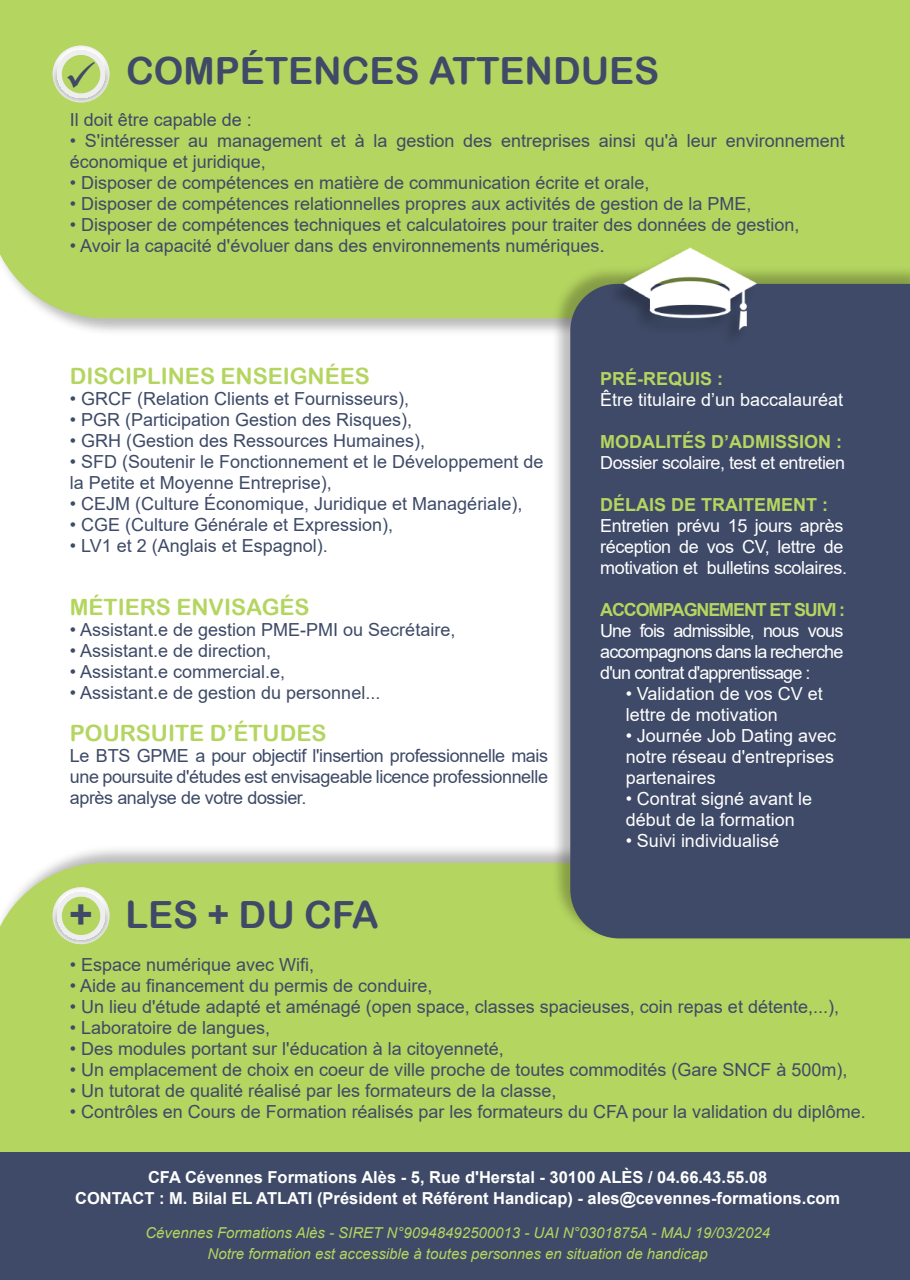
<style>
.page{position:relative;width:910px;height:1280px;background:#fff}
.page>*{position:absolute;margin:0;border:0;box-sizing:border-box;transform-origin:0 0}
.t1{font:40.5px "Arial Rounded MT Bold";color:#3e4a67}
.t2{font:37.5px "Arial Rounded MT Bold";color:#3e4a67}
.t3{font:22.5px "Arial Rounded MT Bold";color:#b4d55f}
.t4{font:18px/21px "Arial";color:#3e4a67}
.t5{font:18px/21px "Arial";color:#fff;text-align:justify}
.t6{font:18px/21px "Arial";letter-spacing:-.02em;color:#fff}
.t7{font:700 18px "Arial";color:#b4d55f}
.t8{font:18px "Arial";letter-spacing:-.03em;color:#fff}
.t9{font:700 18px "Arial";letter-spacing:-.065em;color:#b4d55f}
.t10{font:700 16.5px/21px "Arial";color:#fff;text-align:center}
.t11{font:italic 15px/21px "Arial";color:#b4d55f;text-align:center}
</style>
<div class="page">
<div style="left:0;top:0;width:910px;height:318px;background:#b4d55f"></div>
<div style="left:0;top:863px;width:910px;height:289px;background:#b4d55f"></div>
<img style="left:549px;top:263px;width:361px;height:680px">
<div style="left:570px;top:284px;width:340px;height:654px;background:#3e4a67"></div>
<div style="left:0;top:1152px;width:910px;height:128px;background:#3e4a67"></div>
<svg style="left:53px;top:887px;width:57px;height:57px"></svg>
<img style="left:603px;top:244px;width:156px;height:109px">
<img style="left:624px;top:223px;width:132px;height:132px">
<svg style="left:53px;top:46px;width:57px;height:57px"></svg>
<h2 class="t2" style="left:126px;top:48px;width:535px">COMPÉTENCES ATTENDUES</h2>
<p class="t4" style="left:70px;top:109px;width:184px">Il doit être capable de :</p>
<p class="t4" style="left:70px;top:130px;width:776px">• S'intéresser au management et à la gestion des entreprises ainsi qu'à leur environnement économique et juridique,</p>
<p class="t4" style="left:70px;top:172px;width:581px">• Disposer de compétences en matière de communication écrite et orale,</p>
<p class="t4" style="left:70px;top:193px;width:683px">• Disposer de compétences relationnelles propres aux activités de gestion de la PME,</p>
<p class="t4" style="left:70px;top:214px;width:731px">• Disposer de compétences techniques et calculatoires pour traiter des données de gestion,</p>
<p class="t4" style="left:70px;top:235px;width:536px">• Avoir la capacité d'évoluer dans des environnements numériques.</p>
<p class="t3" style="left:70px;top:363px;width:301px">DISCIPLINES ENSEIGNÉES</p>
<p class="t4" style="left:70px;top:388px;width:341px">• GRCF (Relation Clients et Fournisseurs),</p>
<p class="t4" style="left:70px;top:409px;width:344px">• PGR (Participation Gestion des Risques),</p>
<p class="t4" style="left:70px;top:430px;width:357px">• GRH (Gestion des Ressources Humaines),</p>
<p class="t4" style="left:70px;top:451px;width:475px">• SFD (Soutenir le Fonctionnement et le Développement de la Petite et Moyenne Entreprise),</p>
<p class="t4" style="left:70px;top:493px;width:454px">• CEJM (Culture Économique, Juridique et Managériale),</p>
<p class="t4" style="left:70px;top:514px;width:325px">• CGE (Culture Générale et Expression),</p>
<p class="t4" style="left:70px;top:535px;width:260px">• LV1 et 2 (Anglais et Espagnol).</p>
<p class="t3" style="left:70px;top:594px;width:241px">MÉTIERS ENVISAGÉS</p>
<p class="t4" style="left:70px;top:619px;width:387px">• Assistant.e de gestion PME-PMI ou Secrétaire,</p>
<p class="t4" style="left:70px;top:640px;width:203px">• Assistant.e de direction,</p>
<p class="t4" style="left:70px;top:661px;width:217px">• Assistant.e commercial.e,</p>
<p class="t4" style="left:70px;top:682px;width:312px">• Assistant.e de gestion du personnel...</p>
<p class="t3" style="left:70px;top:720px;width:258px">POURSUITE D’ÉTUDES</p>
<p class="t4" style="left:70px;top:745px;width:480px;text-align:justify">Le BTS GPME a pour objectif l'insertion professionnelle mais une poursuite d'études est envisageable licence professionnelle après analyse de votre dossier.</p>
<h1 class="t1" style="left:69px;top:891px;width:25px">+</h1>
<h2 class="t2" style="left:125px;top:892px;width:255px">LES + DU CFA</h2>
<p class="t7" style="left:600px;top:366px;width:125px">PRÉ-REQUIS :</p>
<p class="t5" style="left:600px;top:389px;width:245px">Être titulaire d’un baccalauréat</p>
<p class="t7" style="left:600px;top:429px;width:244px">MODALITÉS D’ADMISSION :</p>
<p class="t8" style="left:600px;top:450px;width:246px">Dossier scolaire, test et entretien</p>
<p class="t7" style="left:600px;top:492px;width:230px">DÉLAIS DE TRAITEMENT :</p>
<p class="t6" style="left:600px;top:515px;width:248px">Entretien prévu 15 jours après réception de vos CV, lettre de motivation et bulletins scolaires.</p>
<p class="t9" style="left:600px;top:597px;width:247px">ACCOMPAGNEMENT ET SUIVI :</p>
<p class="t5" style="left:600px;top:620px;width:245px">Une fois admissible, nous vous accompagnons dans la recherche d'un contrat d'apprentissage :</p>
<p class="t5" style="left:626px;top:683px;width:199px">• Validation de vos CV et lettre de motivation</p>
<p class="t5" style="left:626px;top:725px;width:212px">• Journée Job Dating avec notre réseau d'entreprises partenaires</p>
<p class="t5" style="left:626px;top:788px;width:188px">• Contrat signé avant le début de la formation</p>
<p class="t5" style="left:626px;top:830px;width:155px">• Suivi individualisé</p>
<p class="t4" style="left:70px;top:954px;width:246px">• Espace numérique avec Wifi,</p>
<p class="t4" style="left:70px;top:975px;width:364px">• Aide au financement du permis de conduire,</p>
<p class="t4" style="left:70px;top:996px;width:771px">• Un lieu d'étude adapté et aménagé (open space, classes spacieuses, coin repas et détente,...),</p>
<p class="t4" style="left:70px;top:1017px;width:202px">• Laboratoire de langues,</p>
<p class="t4" style="left:70px;top:1038px;width:435px">• Des modules portant sur l'éducation à la citoyenneté,</p>
<p class="t4" style="left:70px;top:1059px;width:779px">• Un emplacement de choix en coeur de ville proche de toutes commodités (Gare SNCF à 500m),</p>
<p class="t4" style="left:70px;top:1080px;width:488px">• Un tutorat de qualité réalisé par les formateurs de la classe,</p>
<p class="t4" style="left:70px;top:1101px;width:797px">• Contrôles en Cours de Formation réalisés par les formateurs du CFA pour la validation du diplôme.</p>
<p class="t10" style="left:75px;top:1167px;width:767px">CFA Cévennes Formations Alès - 5, Rue d'Herstal - 30100 ALÈS / 04.66.43.55.08<br>CONTACT : M. Bilal EL ATLATI (Président et Référent Handicap) - ales@cevennes-formations.com</p>
<p class="t11" style="left:145px;top:1223px;width:626px">Cévennes Formations Alès - SIRET N°90948492500013 - UAI N°0301875A - MAJ 19/03/2024<br>Notre formation est accessible à toutes personnes en situation de handicap</p>
</div>
